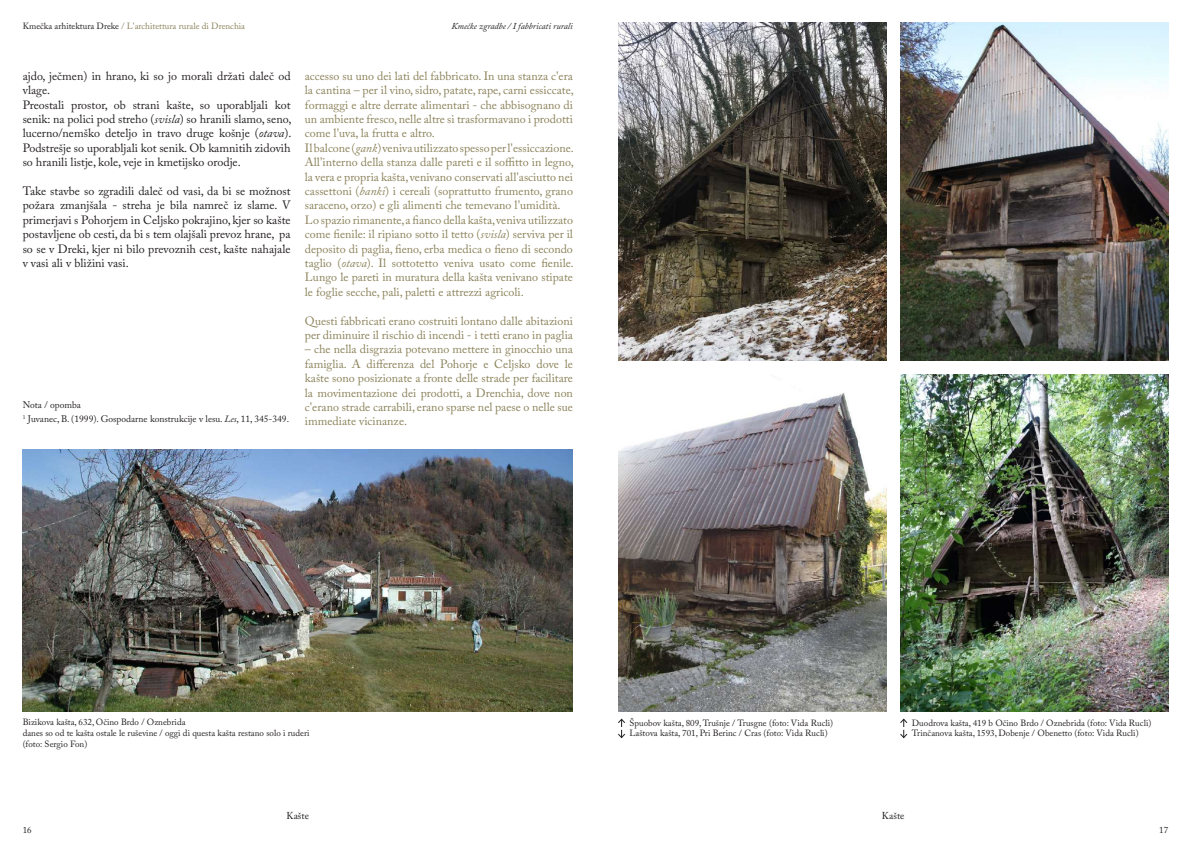
<style>
.page{position:relative;width:1191px;height:842px;background:#fff}
.page>*{position:absolute;margin:0;border:0;box-sizing:border-box;transform-origin:0 0}
.t1{font:12px/14.4px "Adobe Caslon Pro";color:#8b825a}
.t2{font:12px/14.4px "Adobe Caslon Pro";color:#231f20}
.t3{font:10px "Adobe Caslon Pro";color:#231f20}
.t4{font:9.5px/14.4px "Adobe Caslon Pro";color:#231f20}
.t5{font:9px/10.8px "Adobe Caslon Pro";color:#231f20}
.t6{font:9px "Adobe Caslon Pro";color:#8b825a}
.t7{font:italic 9px "Adobe Caslon Pro";color:#231f20}
.s1{color:#231f20}
.s2{font-style:italic}
</style>
<div class="page">
<img style="left:23px;top:449px;width:550px;height:263px">
<img style="left:618px;top:393px;width:268px;height:318px">
<img style="left:900px;top:374px;width:268px;height:337px">
<img style="left:900px;top:23px;width:268px;height:337px">
<img style="left:618px;top:23px;width:268px;height:337px">
<svg style="left:618px;top:718px;width:7px;height:20px"></svg>
<svg style="left:900px;top:718px;width:7px;height:20px"></svg>
<p class="t6" style="left:23px;top:21px;width:224px"><span class="s1">Kmečka arhitektura Dreke</span> / L'architettura rurale di Drenchia</p>
<p class="t7" style="left:451px;top:21px;width:123px">Kmečke zgradbe / I fabbricati rurali</p>
<p class="t2" style="left:23px;top:68px;width:270px">ajdo, ječmen) in hrano, ki so jo morali držati daleč od vlage.<br>Preostali prostor, ob strani kašte, so uporabljali kot senik: na polici pod streho (<span class="s2">svisla</span>) so hranili slamo, seno, lucerno/nemško deteljo in travo druge košnje (<span class="s2">otava</span>).<br>Podstrešje so uporabljali kot senik. Ob kamnitih zidovih so hranili listje, kole, veje in kmetijsko orodje.</p>
<p class="t2" style="left:23px;top:184px;width:269px;text-align:justify">Take stavbe so zgradili daleč od vasi, da bi se možnost požara zmanjšala - streha je bila namreč iz slame. V primerjavi s Pohorjem in Celjsko pokrajino, kjer so kašte postavljene ob cesti, da bi s tem olajšali prevoz hrane, pa so se v Dreki, kjer ni bilo prevoznih cest, kašte nahajale v vasi ali v bližini vasi.</p>
<p class="t4" style="left:23px;top:397px;width:268px">Nota / opomba<br><sup>1</sup> Juvanec, B. (1999). Gospodarne konstrukcije v lesu. <span class="s2">Les</span>, 11, 345-349.</p>
<p class="t1" style="left:305px;top:68px;width:270px">accesso su uno dei lati del fabbricato. In una stanza c'era la cantina – per il vino, sidro, patate, rape, carni essiccate, formaggi e altre derrate alimentari - che abbisognano di un ambiente fresco, nelle altre si trasformavano i prodotti come l'uva, la frutta e altro.<br>Il balcone (<span class="s2">gank</span>) veniva utilizzato spesso per l'essiccazione.<br>All’interno della stanza dalle pareti e il soffitto in legno, la vera e propria kašta, venivano conservati all'asciutto nei cassettoni (<span class="s2">banki</span>) i cereali (soprattutto frumento, grano saraceno, orzo) e gli alimenti che temevano l'umidità.<br>Lo spazio rimanente, a fianco della kašta, veniva utilizzato come fienile: il ripiano sotto il tetto (<span class="s2">svisla</span>) serviva per il deposito di paglia, fieno, erba medica o fieno di secondo taglio (<span class="s2">otava</span>). Il sottotetto veniva usato come fienile.<br>Lungo le pareti in muratura della kašta venivano stipate le foglie secche, pali, paletti e attrezzi agricoli.</p>
<p class="t1" style="left:305px;top:313px;width:269px">Questi fabbricati erano costruiti lontano dalle abitazioni per diminuire il rischio di incendi - i tetti erano in paglia</p>
<p class="t1" style="left:305px;top:342px;width:269px;text-align:justify">– che nella disgrazia potevano mettere in ginocchio una famiglia. A differenza del Pohorje e Celjsko dove le kašte sono posizionate a fronte delle strade per facilitare la movimentazione dei prodotti, a Drenchia, dove non c'erano strade carrabili, erano sparse nel paese o nelle sue immediate vicinanze.</p>
<p class="t5" style="left:23px;top:717px;width:288px">Bizikova kašta, 632, Očino Brdo / Oznebrida<br>danes so od te kašta ostale le ruševine / oggi di questa kašta restano solo i ruderi (foto: Sergio Fon)</p>
<p class="t3" style="left:286px;top:810px;width:24px">Kašte</p>
<p class="t5" style="left:629px;top:717px;width:205px">Špuobov kašta, 809, Trušnje / Trusgne (foto: Vida Rucli)<br>Laštova kašta, 701, Pri Berinc / Cras (foto: Vida Rucli)</p>
<p class="t5" style="left:911px;top:717px;width:241px">Duodrova kašta, 419 b Očino Brdo / Oznebrida (foto: Vida Rucli)<br>Trinčanova kašta, 1593, Dobenje / Obenetto (foto: Vida Rucli)</p>
<p class="t3" style="left:882px;top:810px;width:24px">Kašte</p>
<p class="t5" style="left:23px;top:824px;width:10px">16</p>
<p class="t5" style="left:1159px;top:824px;width:10px">17</p>
</div>
